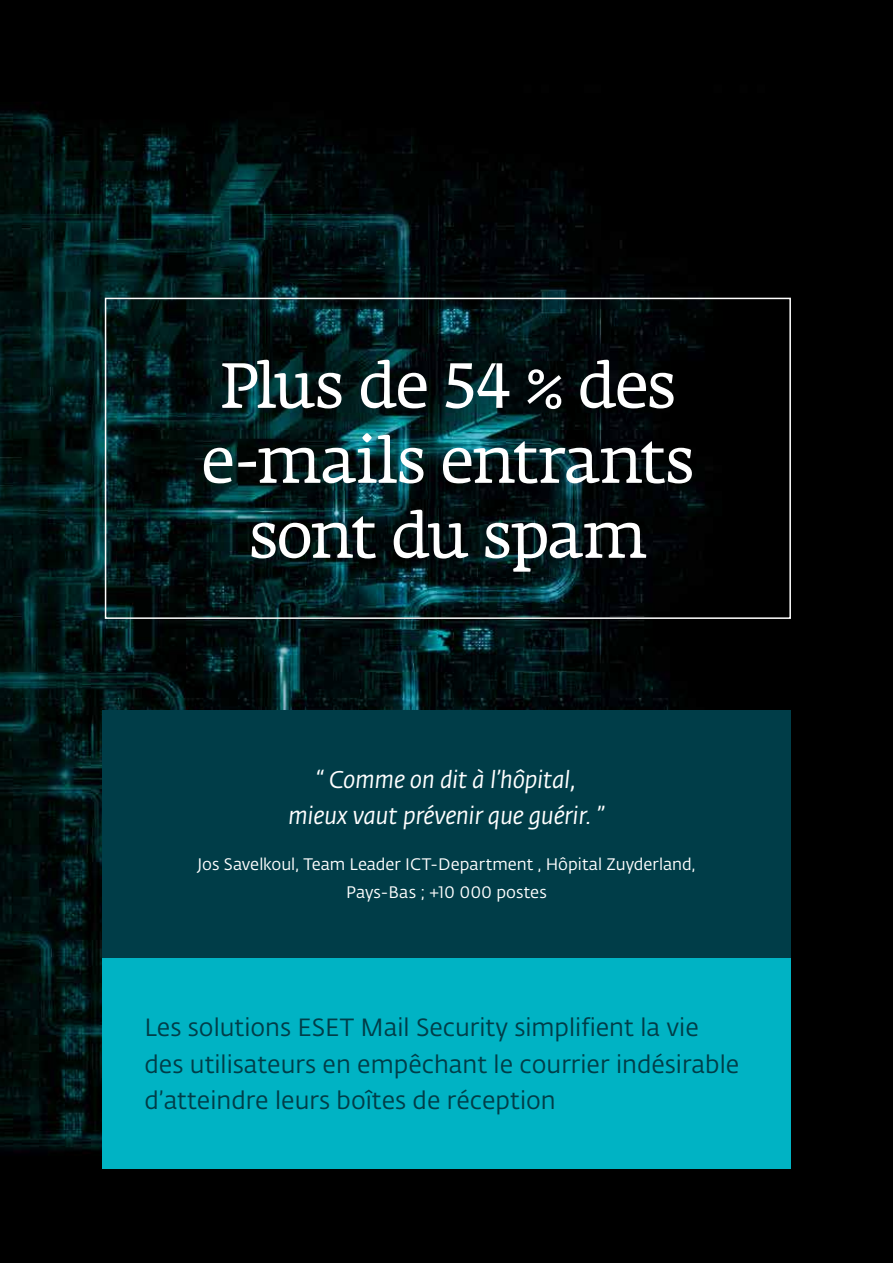
<style>
.page{position:relative;width:893px;height:1263px;background:#fff}
.page>*{position:absolute;margin:0;border:0;box-sizing:border-box;transform-origin:0 0}
.t1{font:63px/75px "Fedra Serif A Std";letter-spacing:-.03em;color:#fff;text-align:center}
.t2{font:24.6px/36.3px "Fedra Sans Alt Pro Book LF";color:#003d48}
.t3{font:italic 24px/36px "Fedra Sans Alt Pro";letter-spacing:-.015em;color:#fff;text-align:center}
.t4{font:16.5px/28.5px "Fedra Sans Alt Pro Book LF";color:#fff;text-align:center}
</style>
<div class="page">
<img style="left:0;top:0;width:893px;height:1263px">
<div style="left:105px;top:298px;width:686px;height:321px;border:2px solid #fff"></div>
<div style="left:102px;top:710px;width:689px;height:248px;background:#003d48"></div>
<div style="left:102px;top:957px;width:689px;height:211px;background:#00b3c4"></div>
<h1 class="t1" style="left:201px;top:353px;width:495px">Plus de 54 % des e-mails entrants sont du spam</h1>
<p class="t3" style="left:288px;top:762px;width:318px">“ Comme on dit à l’hôpital, mieux vaut prévenir que guérir. ”</p>
<p class="t4" style="left:197px;top:849px;width:500px">Jos Savelkoul, Team Leader ICT-Department , Hôpital Zuyderland,<br>Pays-Bas ; +10 000 postes</p>
<p class="t2" style="left:145px;top:1009px;width:596px">Les solutions ESET Mail Security simplifient la vie des utilisateurs en empêchant le courrier indésirable d’atteindre leurs boîtes de réception</p>
</div>
